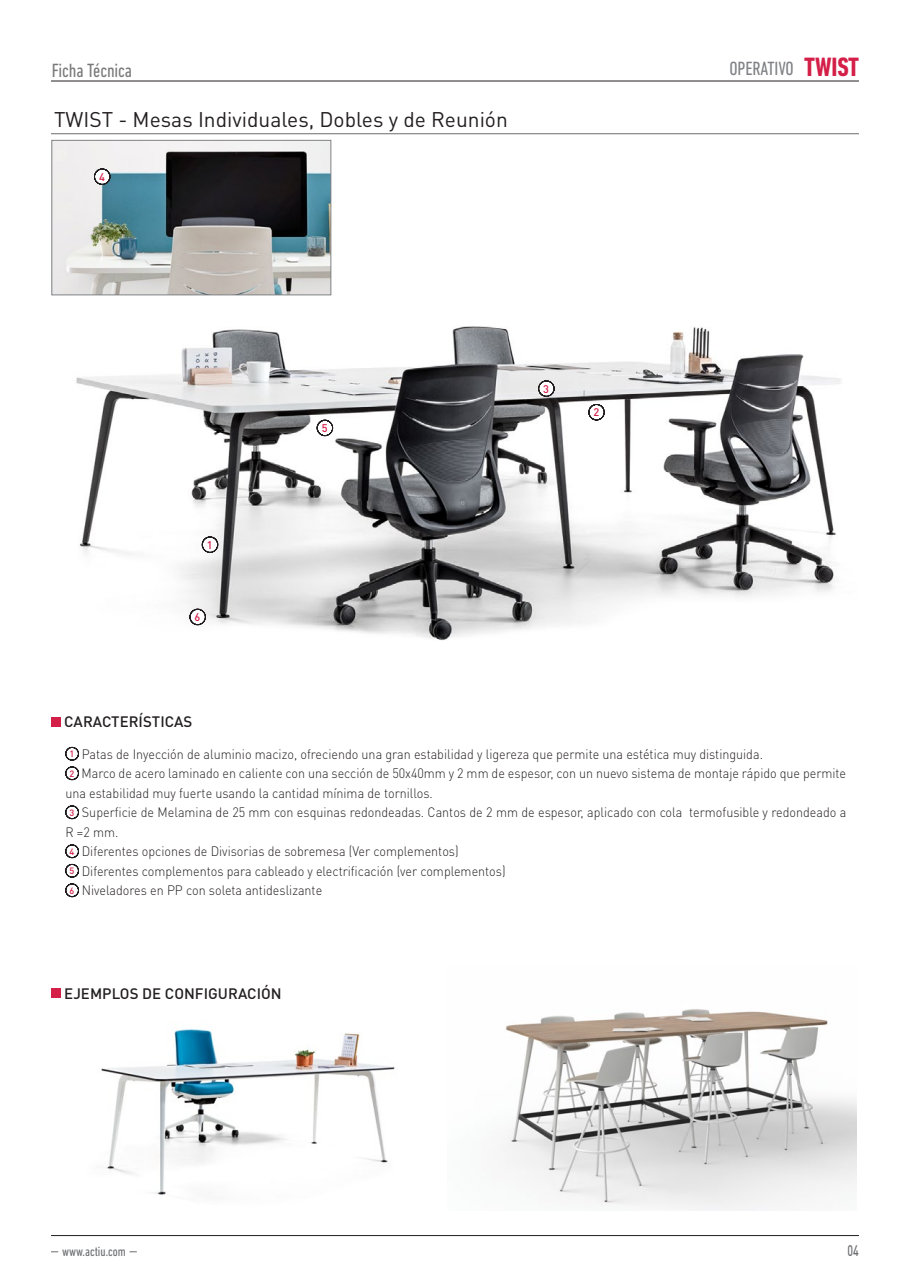
<style>
.page{position:relative;width:910px;height:1280px;background:#fff}
.page>*{position:absolute;margin:0;border:0;box-sizing:border-box;transform-origin:0 0}
.t1{font:700 condensed 27px "DIN Next LT Pro";letter-spacing:-.005em;color:#d41f48}
.t2{font:21px "DIN Pro";color:#231f20}
.t3{font:condensed 19.5px "DIN Next LT Pro";letter-spacing:-.005em;color:#231f20}
.t4{font:condensed 19.5px "DIN Next LT Pro";letter-spacing:-.005em;color:#808285}
.t5{font:500 15.15px "DIN Pro";color:#6c6d70;scale:.7 1}
.t6{font:500 15px "DIN Pro";color:#231f20}
.t7{font:300 13.5px "DIN Pro";color:#231f20;scale:.93 1}
.t8{font:condensed 13.5px "DIN Next LT Pro";color:#6c6d70}
.t9{font:500 10.95px "DIN Pro";color:#d41f48}
.s1{font-weight:500;font-size:9.15px;color:#d41f48}
</style>
<div class="page">
<hr style="left:51px;top:81px;width:808px;height:1px;background:#231f20">
<hr style="left:51px;top:1235px;width:808px;height:1px;background:#231f20">
<hr style="left:51px;top:133px;width:808px;height:1px;background:#6c6d70">
<img style="left:76px;top:326px;width:765px;height:315px">
<img style="left:54px;top:142px;width:275px;height:151px">
<div style="left:52px;top:140px;width:279px;height:155px;border:1px solid #808285"></div>
<svg style="left:202px;top:537px;width:16px;height:16px"></svg>
<svg style="left:538px;top:381px;width:16px;height:16px"></svg>
<svg style="left:588px;top:404px;width:17px;height:16px"></svg>
<svg style="left:94px;top:169px;width:16px;height:16px"></svg>
<svg style="left:317px;top:420px;width:16px;height:16px"></svg>
<svg style="left:190px;top:609px;width:16px;height:16px"></svg>
<img style="left:101px;top:1029px;width:294px;height:166px">
<img style="left:502px;top:1009px;width:355px;height:201px">
<div style="left:51px;top:717px;width:9px;height:10px;background:#d41f48"></div>
<div style="left:51px;top:988px;width:9px;height:10px;background:#d41f48"></div>
<svg style="left:65px;top:747px;width:14px;height:13px"></svg>
<svg style="left:65px;top:767px;width:14px;height:13px"></svg>
<svg style="left:65px;top:806px;width:14px;height:13px"></svg>
<svg style="left:65px;top:845px;width:14px;height:13px"></svg>
<svg style="left:65px;top:864px;width:14px;height:13px"></svg>
<svg style="left:65px;top:884px;width:14px;height:13px"></svg>
<h3 class="t3" style="left:52px;top:59px;width:82px">Ficha Técnica</h3>
<h2 class="t2" style="left:54px;top:106px;width:455px">TWIST - Mesas Individuales, Dobles y de Reunión</h2>
<p class="t9" style="left:99px;top:169px;width:7px">4</p>
<p class="t9" style="left:207px;top:537px;width:7px">1</p>
<p class="t9" style="left:195px;top:610px;width:7px">6</p>
<p class="t6" style="left:64px;top:712px;width:130px">CARACTERÍSTICAS</p>
<p class="t9" style="left:322px;top:421px;width:7px">5</p>
<p class="t9" style="left:543px;top:381px;width:7px">3</p>
<p class="t9" style="left:593px;top:405px;width:7px">2</p>
<h3 class="t4" style="left:729px;top:58px;width:66px">OPERATIVO</h3>
<h1 class="t1" style="left:804px;top:51px;width:56px">TWIST</h1>
<p class="t7" style="left:70px;top:745px;width:747px"><span class="s1">1</span> Patas de Inyección de aluminio macizo, ofreciendo una gran estabilidad y ligereza que permite una estética muy distinguida.</p>
<p class="t7" style="left:70px;top:764px;width:837px"><span class="s1">2</span> Marco de acero laminado en caliente con una sección de 50x40mm y 2 mm de espesor, con un nuevo sistema de montaje rápido que permite</p>
<p class="t7" style="left:65px;top:784px;width:397px">una estabilidad muy fuerte usando la cantidad mínima de tornillos.</p>
<p class="t7" style="left:70px;top:803px;width:837px"><span class="s1">3</span> Superficie de Melamina de 25 mm con esquinas redondeadas. Cantos de 2 mm de espesor, aplicado con cola termofusible y redondeado a</p>
<p class="t7" style="left:65px;top:823px;width:58px">R =2 mm.</p>
<p class="t7" style="left:70px;top:842px;width:420px"><span class="s1">4</span> Diferentes opciones de Divisorias de sobremesa (Ver complementos)</p>
<p class="t7" style="left:70px;top:862px;width:470px"><span class="s1">5</span> Diferentes complementos para cableado y electrificación (ver complementos)</p>
<p class="t7" style="left:70px;top:881px;width:273px"><span class="s1">6</span> Niveladores en PP con soleta antideslizante</p>
<p class="t6" style="left:64px;top:983px;width:219px">EJEMPLOS DE CONFIGURACIÓN</p>
<p class="t8" style="left:62px;top:1243px;width:65px">www.actiu.com</p>
<p class="t5" style="left:848px;top:1240px;width:18px">04</p>
</div>
